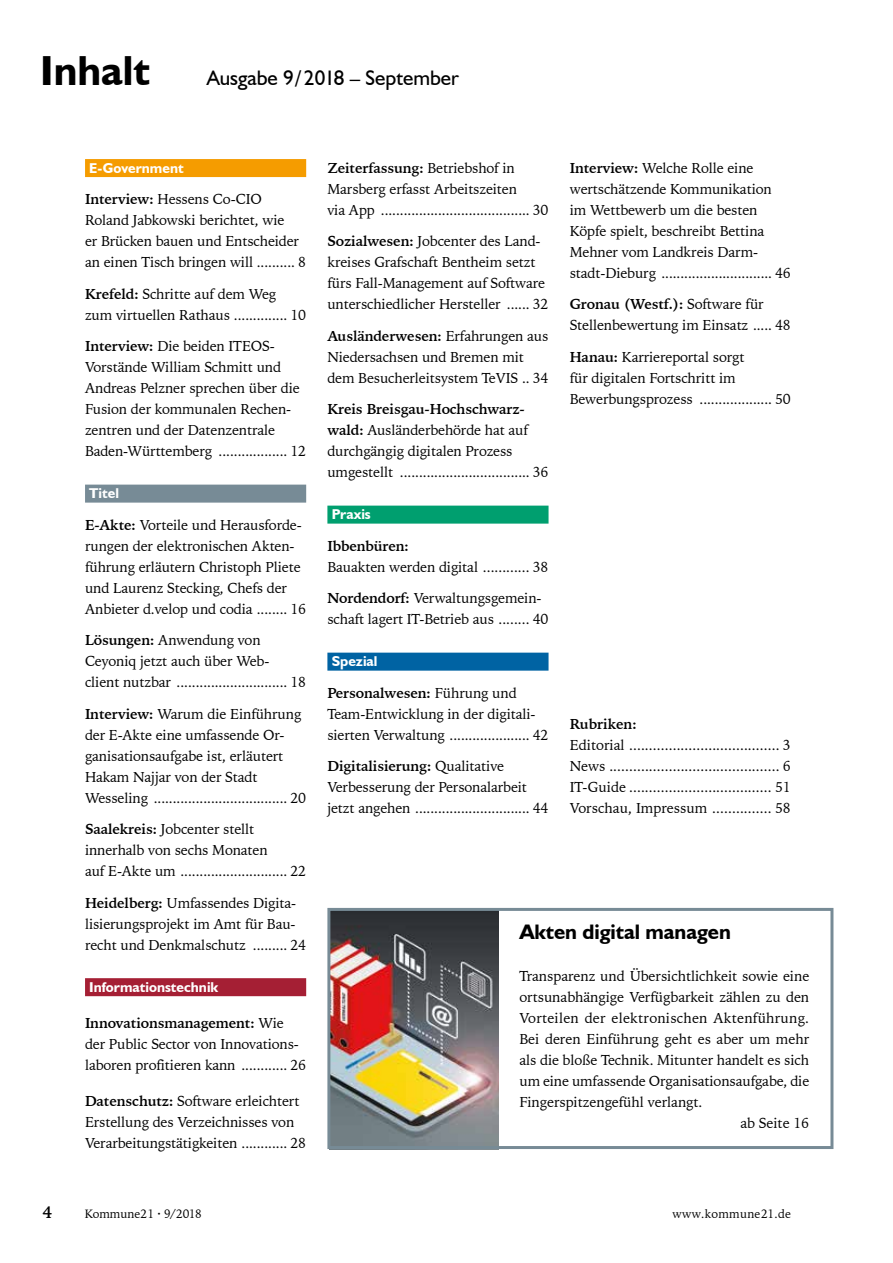
<style>
.page{position:relative;width:893px;height:1263px;background:#fff}
.page>*{position:absolute;margin:0;border:0;box-sizing:border-box;transform-origin:0 0}
.t1{font:700 42px "Humanist 521 BT";color:#000}
.t2{font:21px "Humanist 521 BT";color:#000}
.t3{font:700 21px "Humanist 521 BT";letter-spacing:-.005em;color:#000}
.t4{font:700 16.5px "Iowan Old Style BT";color:#000}
.t5{font:14.25px/21px "Iowan Old Style BT";letter-spacing:-.01em;color:#000}
.t6{font:700 14.25px "Humanist 521 BT";color:#fff}
.t7{font:14.25px "Iowan Old Style BT";letter-spacing:.015em;color:#000}
.t8{font:700 14.25px "Iowan Old Style BT";letter-spacing:-.01em;color:#000}
.t9{font:12px "Iowan Old Style BT";letter-spacing:.01em;color:#000}
.s1{font-weight:700}
</style>
<div class="page">
<img style="left:331px;top:912px;width:167px;height:233px">
<div style="left:85px;top:159px;width:221px;height:18px;background:#f59c00"></div>
<div style="left:85px;top:485px;width:221px;height:18px;background:#778b96"></div>
<div style="left:85px;top:978px;width:221px;height:18px;background:#a51f34"></div>
<div style="left:327px;top:506px;width:222px;height:18px;background:#009f6f"></div>
<div style="left:327px;top:653px;width:222px;height:18px;background:#0063a3"></div>
<div style="left:327px;top:908px;width:506px;height:241px;border:3px solid #778b96"></div>
<h1 class="t1" style="left:40px;top:45px;width:111px">Inhalt</h1>
<h2 class="t2" style="left:207px;top:65px;width:254px">Ausgabe 9/2018 – September</h2>
<p class="t6" style="left:89px;top:159px;width:96px">E-Government</p>
<p class="t5" style="left:85px;top:189px;width:223px"><span class="s1">Interview:</span> Hessens Co-CIO Roland Jabkowski berichtet, wie<br>er Brücken bauen und Entscheider an einen Tisch bringen will .......... 8</p>
<p class="t5" style="left:85px;top:283px;width:223px"><span class="s1">Krefeld:</span> Schritte auf dem Weg zum virtuellen Rathaus .............. 10</p>
<p class="t5" style="left:85px;top:336px;width:223px"><span class="s1">Interview:</span> Die beiden ITEOS-Vorstände William Schmitt und Andreas Pelzner sprechen über die Fusion der kommunalen Rechen&shy;zentren und der Datenzentrale Baden-Württemberg .................. 12</p>
<p class="t6" style="left:89px;top:484px;width:31px">Titel</p>
<p class="t5" style="left:85px;top:514px;width:223px"><span class="s1">E-Akte:</span> Vorteile und Herausforde&shy;rungen der elektronischen Akten&shy;führung erläutern Christoph Pliete und Laurenz Stecking, Chefs der Anbieter d.velop und codia ........ 16</p>
<p class="t5" style="left:85px;top:630px;width:223px"><span class="s1">Lösungen:</span> Anwendung von<br>Ceyoniq jetzt auch über Web&shy;client nutzbar ............................. 18</p>
<p class="t5" style="left:85px;top:703px;width:223px"><span class="s1">Interview:</span> Warum die Einführung der E-Akte eine umfassende Or&shy;ganisationsaufgabe ist, erläutert Hakam Najjar von der Stadt Wesseling ................................... 20</p>
<p class="t5" style="left:85px;top:819px;width:223px"><span class="s1">Saalekreis:</span> Jobcenter stellt innerhalb von sechs Monaten<br>auf E-Akte um ............................ 22</p>
<p class="t5" style="left:85px;top:892px;width:223px"><span class="s1">Heidelberg:</span> Umfassendes Digita&shy;lisierungsprojekt im Amt für Bau&shy;recht und Denkmalschutz ......... 24</p>
<p class="t6" style="left:89px;top:978px;width:131px">Informationstechnik</p>
<p class="t5" style="left:85px;top:1012px;width:223px"><span class="s1">Innovationsmanagement:</span> Wie der Public Sector von Innovations&shy;laboren profitieren kann ............ 26</p>
<p class="t5" style="left:85px;top:1090px;width:223px"><span class="s1">Datenschutz:</span> Software erleichtert<br>Erstellung des Verzeichnisses von<br>Verarbeitungstätigkeiten ............ 28</p>
<p class="t5" style="left:327px;top:157px;width:223px"><span class="s1">Zeiterfassung:</span> Betriebshof in<br>Marsberg erfasst Arbeitszeiten<br>via App ....................................... 30</p>
<p class="t5" style="left:327px;top:231px;width:223px"><span class="s1">Sozialwesen:</span> Jobcenter des Land&shy;kreises Grafschaft Bentheim setzt fürs Fall-Management auf Software unterschiedlicher Hersteller ...... 32</p>
<p class="t5" style="left:327px;top:325px;width:223px"><span class="s1">Ausländerwesen:</span> Erfahrungen aus<br>Niedersachsen und Bremen mit dem Besucherleitsystem TeVIS .. 34</p>
<p class="t5" style="left:327px;top:399px;width:223px"><span class="s1">Kreis Breisgau-Hochschwarz&shy;wald:</span> Ausländerbehörde hat auf durchgängig digitalen Prozess umgestellt .................................. 36</p>
<p class="t6" style="left:332px;top:505px;width:41px">Praxis</p>
<p class="t8" style="left:327px;top:537px;width:83px">Ibbenbüren:</p>
<p class="t5" style="left:327px;top:556px;width:223px">Bauakten werden digital ............ 38</p>
<p class="t5" style="left:327px;top:588px;width:223px"><span class="s1">Nordendorf:</span> Verwaltungsgemein&shy;schaft lagert IT-Betrieb aus ........ 40</p>
<p class="t6" style="left:332px;top:653px;width:47px">Spezial</p>
<p class="t5" style="left:327px;top:682px;width:223px"><span class="s1">Personalwesen:</span> Führung und<br>Team-Entwicklung in der digitali&shy;sierten Verwaltung ..................... 42</p>
<p class="t5" style="left:327px;top:756px;width:223px"><span class="s1">Digitalisierung:</span> Qualitative<br>Verbesserung der Personalarbeit jetzt angehen .............................. 44</p>
<p class="t5" style="left:570px;top:157px;width:223px"><span class="s1">Interview:</span> Welche Rolle eine wertschätzende Kommunikation im Wettbewerb um die besten Köpfe spielt, beschreibt Bettina Mehner vom Landkreis Darm&shy;stadt-Dieburg ............................. 46</p>
<p class="t5" style="left:570px;top:294px;width:223px"><span class="s1">Gronau (Westf.):</span> Software für<br>Stellenbewertung im Einsatz ..... 48</p>
<p class="t5" style="left:570px;top:346px;width:223px"><span class="s1">Hanau:</span> Karriereportal sorgt<br>für digitalen Fortschritt im<br>Bewerbungsprozess ................... 50</p>
<p class="t8" style="left:570px;top:715px;width:68px">Rubriken:</p>
<p class="t5" style="left:570px;top:735px;width:223px;text-align:justify">Editorial ...................................... 3<br>News ........................................... 6<br>IT-Guide .................................... 51<br>Vorschau, Impressum ............... 58</p>
<h2 class="t3" style="left:519px;top:919px;width:213px">Akten digital managen</h2>
<p class="t5" style="left:519px;top:966px;width:291px">Transparenz und Übersichtlichkeit sowie eine</p>
<p class="t5" style="left:519px;top:987px;width:291px">ortsunabhängige Verfügbarkeit zählen zu den</p>
<p class="t7" style="left:519px;top:1009px;width:291px">Vorteilen der elektronischen Aktenführung.</p>
<p class="t5" style="left:519px;top:1029px;width:291px">Bei deren Einführung geht es aber um mehr</p>
<p class="t5" style="left:519px;top:1050px;width:291px">als die bloße Technik. Mitunter handelt es sich</p>
<p class="t5" style="left:519px;top:1071px;width:291px">um eine umfassende Organisationsaufgabe, die</p>
<p class="t5" style="left:519px;top:1092px;width:185px">Fingerspitzengefühl verlangt.</p>
<p class="t5" style="left:740px;top:1113px;width:70px">ab Seite 16</p>
<p class="t4" style="left:43px;top:1202px;width:11px">4</p>
<p class="t9" style="left:85px;top:1206px;width:118px">Kommune21 · 9/2018</p>
<p class="t9" style="left:673px;top:1206px;width:120px">www.kommune21.de</p>
</div>
